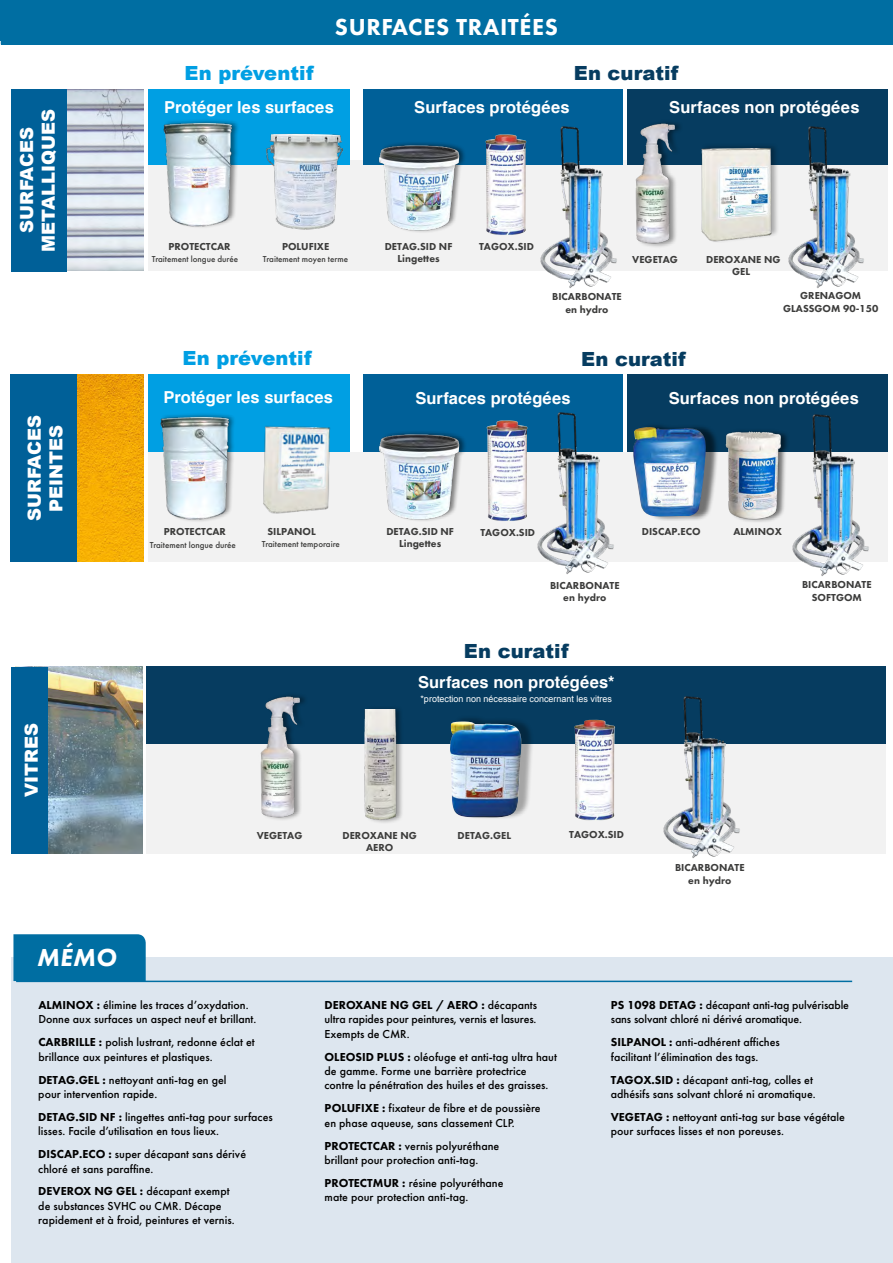
<style>
.page{position:relative;width:893px;height:1263px;background:#fff}
.page>*{position:absolute;margin:0;border:0;box-sizing:border-box;transform-origin:0 0}
.t1{font:italic 800 25.5px "Futura PT";color:#fff}
.t2{font:800 24px "Futura PT";letter-spacing:.025em;color:#fff}
.t3{font:900 19.5px "Arial";letter-spacing:.005em;color:#063c60}
.t4{font:900 19.5px "Arial";letter-spacing:.01em;color:#009fe3}
.t5{font:900 18px/21.6px "Arial";color:#fff;text-align:center}
.t6{font:700 16.5px "Helvetica";letter-spacing:.005em;color:#fff}
.t7{font:500 12px/14.4px "Futura PT";color:#000}
.t8{font:800 10.5px/12.6px "Futura PT";color:#3c3c3b;text-align:center}
.t9{font:500 9px "Futura PT";color:#3c3c3b}
.t10{font:9px "Arial";color:#fff}
.s1{font-weight:800}
</style>
<div class="page">
<div style="left:11px;top:957px;width:882px;height:306px;background:#dde6ef"></div>
<img style="left:77px;top:375px;width:67px;height:186px">
<div style="left:11px;top:374px;width:66px;height:188px;background:#006098"></div>
<div style="left:149px;top:452px;width:739px;height:109px;background:#f2f2f2"></div>
<div style="left:149px;top:375px;width:201px;height:77px;background:#009fe3"></div>
<div style="left:363px;top:375px;width:260px;height:77px;background:#006098"></div>
<div style="left:627px;top:375px;width:261px;height:77px;background:#063c60"></div>
<div style="left:379px;top:429px;width:89px;height:93px;background:#000;opacity:.49"></div>
<img style="left:378px;top:429px;width:87px;height:93px">
<div style="left:637px;top:423px;width:82px;height:98px;background:#000;opacity:.53"></div>
<img style="left:633px;top:427px;width:73px;height:89px">
<img style="left:725px;top:431px;width:62px;height:91px">
<div style="left:160px;top:412px;width:76px;height:110px;background:#000;opacity:.45"></div>
<img style="left:160px;top:415px;width:71px;height:107px">
<img style="left:263px;top:426px;width:67px;height:88px">
<div style="left:148px;top:160px;width:740px;height:111px;background:#f2f2f2"></div>
<div style="left:148px;top:89px;width:202px;height:76px;background:#009fe3"></div>
<div style="left:363px;top:89px;width:260px;height:76px;background:#006098"></div>
<div style="left:627px;top:89px;width:261px;height:76px;background:#063c60"></div>
<div style="left:378px;top:140px;width:89px;height:94px;background:#000;opacity:.49"></div>
<img style="left:378px;top:140px;width:86px;height:92px">
<img style="left:67px;top:90px;width:77px;height:181px">
<div style="left:163px;top:118px;width:77px;height:111px;background:#000;opacity:.45"></div>
<img style="left:163px;top:122px;width:72px;height:106px">
<img style="left:701px;top:146px;width:76px;height:96px">
<img style="left:267px;top:133px;width:75px;height:97px">
<img style="left:485px;top:134px;width:41px;height:101px">
<img style="left:487px;top:420px;width:40px;height:101px">
<div style="left:635px;top:119px;width:49px;height:129px;background:#000;opacity:.41"></div>
<img style="left:635px;top:122px;width:44px;height:124px">
<div style="left:11px;top:89px;width:56px;height:183px;background:#006098"></div>
<div style="left:147px;top:742px;width:739px;height:112px;background:#f2f2f2"></div>
<div style="left:147px;top:667px;width:739px;height:77px;background:#063c60"></div>
<img style="left:16px;top:667px;width:126px;height:187px">
<div style="left:364px;top:705px;width:40px;height:119px;background:#000;opacity:.36"></div>
<img style="left:364px;top:710px;width:37px;height:110px">
<div style="left:260px;top:692px;width:48px;height:129px;background:#000;opacity:.41"></div>
<img style="left:260px;top:695px;width:44px;height:124px">
<div style="left:454px;top:715px;width:80px;height:104px;background:#000;opacity:.32"></div>
<img style="left:450px;top:721px;width:71px;height:96px">
<img style="left:574px;top:720px;width:41px;height:101px">
<div style="left:11px;top:667px;width:37px;height:186px;background:#006098"></div>
<img style="left:788px;top:126px;width:76px;height:162px">
<img style="left:790px;top:414px;width:83px;height:162px">
<img style="left:663px;top:696px;width:77px;height:162px">
<img style="left:540px;top:126px;width:77px;height:162px">
<img style="left:536px;top:412px;width:83px;height:162px">
<div style="left:0;top:0;width:893px;height:44px;background:#006ea2"></div>
<div style="left:13px;top:934px;width:133px;height:47px;background:#006ea2"></div>
<hr style="left:16px;top:981px;width:836px;height:1px;background:#006ea2">
<hr style="left:0;top:42px;width:1px;height:1218px;background:#fff">
<h2 class="t2" style="left:335px;top:12px;width:225px">SURFACES TRAITÉES</h2>
<h3 class="t5" style="left:15px;top:252px;width:144px;rotate:-90deg">SURFACES<br>METALLIQUES</h3>
<h3 class="t5" style="left:23px;top:521px;width:107px;rotate:-90deg">SURFACES<br>PEINTES</h3>
<h3 class="t5" style="left:20px;top:797px;width:75px;rotate:-90deg">VITRES</h3>
<h1 class="t1" style="left:37px;top:942px;width:81px">MÉMO</h1>
<h3 class="t4" style="left:185px;top:59px;width:131px">En préventif</h3>
<h3 class="t3" style="left:574px;top:59px;width:106px">En curatif</h3>
<h3 class="t6" style="left:164px;top:94px;width:171px">Protéger les surfaces</h3>
<h3 class="t6" style="left:414px;top:94px;width:157px">Surfaces protégées</h3>
<h3 class="t6" style="left:669px;top:94px;width:192px">Surfaces non protégées</h3>
<p class="t8" style="left:385px;top:240px;width:69px;line-height:12px">DETAG.SID NF<br>Lingettes</p>
<p class="t8" style="left:282px;top:240px;width:49px">POLUFIXE</p>
<p class="t9" style="left:263px;top:254px;width:87px">Traitement moyen terme</p>
<p class="t8" style="left:168px;top:240px;width:64px">PROTECTCAR</p>
<p class="t9" style="left:152px;top:253px;width:88px">Traitement longue durée</p>
<p class="t8" style="left:632px;top:253px;width:47px">VEGETAG</p>
<p class="t8" style="left:706px;top:253px;width:76px;line-height:12px">DEROXANE NG<br>GEL</p>
<p class="t8" style="left:479px;top:240px;width:56px">TAGOX.SID</p>
<p class="t8" style="left:552px;top:290px;width:71px">BICARBONATE en hydro</p>
<h3 class="t4" style="left:183px;top:344px;width:131px">En préventif</h3>
<h3 class="t3" style="left:581px;top:345px;width:106px">En curatif</h3>
<p class="t8" style="left:783px;top:289px;width:97px">GRENAGOM<br>GLASSGOM 90-150</p>
<h3 class="t6" style="left:164px;top:384px;width:171px">Protéger les surfaces</h3>
<h3 class="t6" style="left:415px;top:384px;width:157px">Surfaces protégées</h3>
<h3 class="t6" style="left:669px;top:384px;width:192px">Surfaces non protégées</h3>
<p class="t8" style="left:164px;top:525px;width:64px">PROTECTCAR</p>
<p class="t8" style="left:267px;top:525px;width:50px">SILPANOL</p>
<p class="t9" style="left:150px;top:539px;width:88px">Traitement longue durée</p>
<p class="t9" style="left:262px;top:539px;width:80px">Traitement temporaire</p>
<p class="t8" style="left:386px;top:525px;width:69px">DETAG.SID NF</p>
<p class="t8" style="left:642px;top:525px;width:60px">DISCAP.ECO</p>
<p class="t8" style="left:733px;top:525px;width:50px">ALMINOX</p>
<p class="t8" style="left:399px;top:537px;width:44px">Lingettes</p>
<p class="t8" style="left:480px;top:526px;width:56px">TAGOX.SID</p>
<p class="t8" style="left:550px;top:579px;width:71px">BICARBONATE en hydro</p>
<p class="t8" style="left:802px;top:578px;width:71px">BICARBONATE<br>SOFTGOM</p>
<h3 class="t3" style="left:464px;top:637px;width:106px">En curatif</h3>
<p class="t10" style="left:420px;top:693px;width:193px">*protection non nécessaire concernant les vitres</p>
<h3 class="t6" style="left:418px;top:669px;width:198px">Surfaces non protégées*</h3>
<p class="t8" style="left:342px;top:829px;width:76px">DEROXANE NG<br>AERO</p>
<p class="t8" style="left:257px;top:829px;width:47px">VEGETAG</p>
<p class="t8" style="left:458px;top:829px;width:55px">DETAG.GEL</p>
<p class="t8" style="left:569px;top:828px;width:56px">TAGOX.SID</p>
<p class="t8" style="left:675px;top:861px;width:71px">BICARBONATE en hydro</p>
<p class="t7" style="left:38px;top:998px;width:220px"><span class="s1">ALMINOX :</span> élimine les traces d’oxydation.<br>Donne aux surfaces un aspect neuf et brillant.</p>
<p class="t7" style="left:38px;top:1035px;width:218px"><span class="s1">CARBRILLE :</span> polish lustrant, redonne éclat et brillance aux peintures et plastiques.</p>
<p class="t7" style="left:38px;top:1072px;width:190px"><span class="s1">DETAG.GEL :</span> nettoyant anti-tag en gel pour intervention rapide.</p>
<p class="t7" style="left:38px;top:1110px;width:236px"><span class="s1">DETAG.SID NF :</span> lingettes anti-tag pour surfaces lisses. Facile d’utilisation en tous lieux.</p>
<p class="t7" style="left:38px;top:1147px;width:209px"><span class="s1">DISCAP.ECO :</span> super décapant sans dérivé chloré et sans paraffine.</p>
<p class="t7" style="left:38px;top:1184px;width:198px"><span class="s1">DEVEROX NG GEL :</span> décapant exempt de substances SVHC ou CMR. Décape rapidement et à froid, peintures et vernis.</p>
<p class="t7" style="left:325px;top:998px;width:214px;text-align:justify"><span class="s1">DEROXANE NG GEL / AERO :</span> décapants ultra rapides pour peintures, vernis et lasures.<br>Exempts de CMR.</p>
<p class="t7" style="left:325px;top:1049px;width:234px"><span class="s1">OLEOSID PLUS :</span> oléofuge et anti-tag ultra haut de gamme. Forme une barrière protectrice contre la pénétration des huiles et des graisses.</p>
<p class="t7" style="left:325px;top:1101px;width:218px"><span class="s1">POLUFIXE :</span> fixateur de fibre et de poussière en phase aqueuse, sans classement CLP.</p>
<p class="t7" style="left:325px;top:1138px;width:176px"><span class="s1">PROTECTCAR :</span> vernis polyuréthane brillant pour protection anti-tag.</p>
<p class="t7" style="left:325px;top:1176px;width:180px"><span class="s1">PROTECTMUR :</span> résine polyuréthane mate pour protection anti-tag.</p>
<p class="t7" style="left:611px;top:998px;width:240px"><span class="s1">PS 1098 DETAG :</span> décapant anti-tag pulvérisable sans solvant chloré ni dérivé aromatique.</p>
<p class="t7" style="left:611px;top:1035px;width:170px"><span class="s1">SILPANOL :</span> anti-adhérent affiches facilitant l’élimination des tags.</p>
<p class="t7" style="left:611px;top:1072px;width:206px"><span class="s1">TAGOX.SID :</span> décapant anti-tag, colles et adhésifs sans solvant chloré ni aromatique.</p>
<p class="t7" style="left:611px;top:1110px;width:236px"><span class="s1">VEGETAG :</span> nettoyant anti-tag sur base végétale pour surfaces lisses et non poreuses.</p>
</div>
